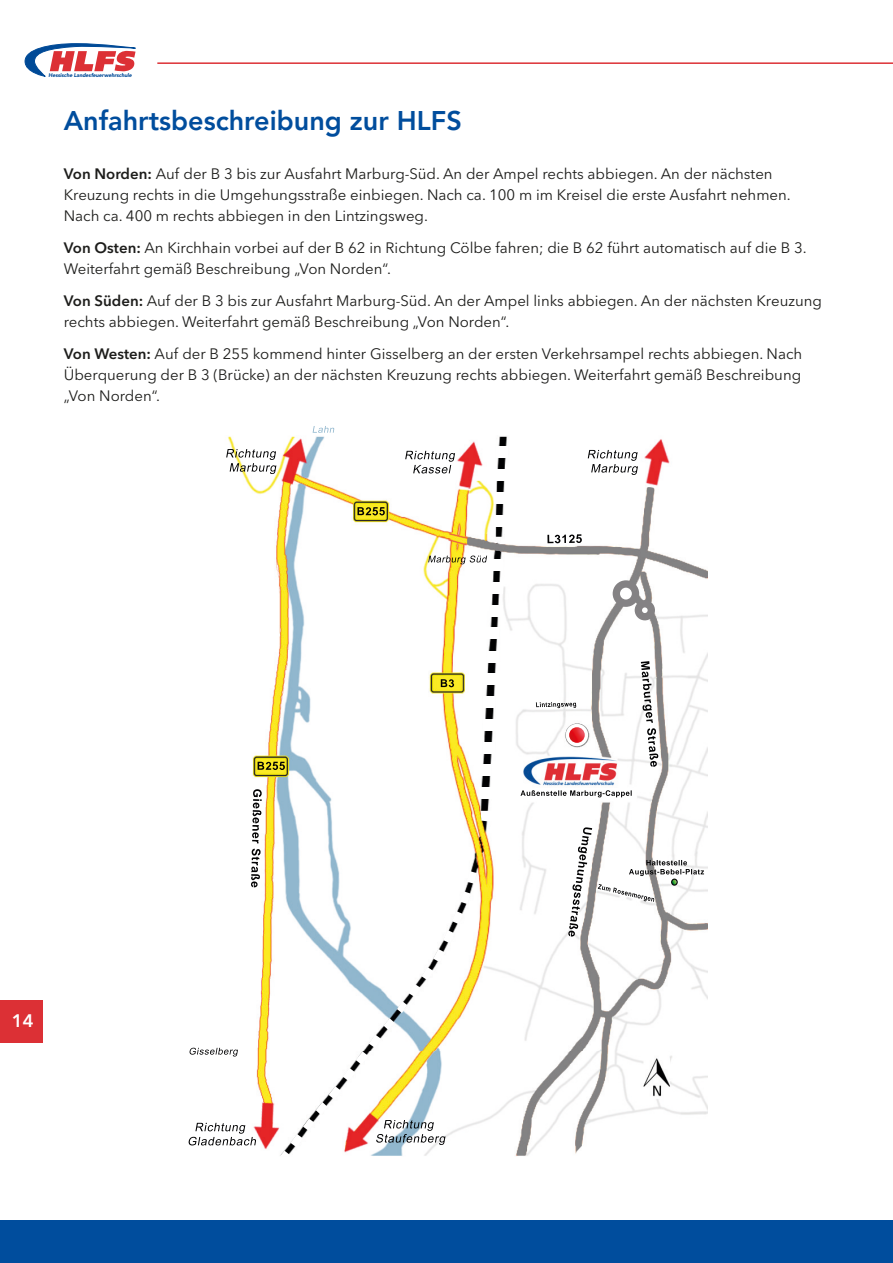
<style>
.page{position:relative;width:893px;height:1263px;background:#fff}
.page>*{position:absolute;margin:0;border:0;box-sizing:border-box;transform-origin:0 0}
.t1{font:800 27px "Avenir LT Pro";color:#004d9d}
.t2{font:600 18px "Avenir Next LT Pro";color:#fff}
.t3{font:15px/21px "Avenir Next LT Pro";color:#1d1d1b}
.t4{font:italic 900 5.4px "Avenir";letter-spacing:-.015em;color:#004a97}
.s1{font-weight:600}
</style>
<div class="page">
<hr style="left:157px;top:62px;width:736px;height:2px;background:#dc3035">
<svg style="left:25px;top:44px;width:111px;height:33px"></svg>
<img style="left:188px;top:428px;width:519px;height:728px">
<img style="left:448px;top:533px;width:19px;height:12px">
<svg style="left:496px;top:447px;width:12px;height:11px"></svg>
<svg style="left:494px;top:469px;width:12px;height:11px"></svg>
<svg style="left:495px;top:492px;width:12px;height:11px"></svg>
<svg style="left:494px;top:515px;width:12px;height:11px"></svg>
<svg style="left:490px;top:560px;width:12px;height:11px"></svg>
<svg style="left:491px;top:583px;width:12px;height:11px"></svg>
<svg style="left:490px;top:605px;width:12px;height:11px"></svg>
<svg style="left:486px;top:628px;width:12px;height:11px"></svg>
<svg style="left:487px;top:651px;width:12px;height:11px"></svg>
<svg style="left:486px;top:674px;width:12px;height:11px"></svg>
<svg style="left:483px;top:696px;width:12px;height:11px"></svg>
<svg style="left:484px;top:719px;width:11px;height:11px"></svg>
<svg style="left:483px;top:742px;width:12px;height:11px"></svg>
<svg style="left:479px;top:764px;width:12px;height:11px"></svg>
<svg style="left:480px;top:788px;width:11px;height:11px"></svg>
<svg style="left:480px;top:811px;width:12px;height:11px"></svg>
<svg style="left:467px;top:871px;width:10px;height:13px"></svg>
<svg style="left:460px;top:891px;width:11px;height:13px"></svg>
<svg style="left:452px;top:911px;width:11px;height:13px"></svg>
<svg style="left:443px;top:930px;width:11px;height:13px"></svg>
<svg style="left:383px;top:949px;width:62px;height:81px"></svg>
<img style="left:369px;top:1034px;width:12px;height:14px">
<img style="left:356px;top:1051px;width:12px;height:14px">
<svg style="left:280px;top:1068px;width:75px;height:88px"></svg>
<img style="left:226px;top:449px;width:50px;height:11px">
<img style="left:405px;top:451px;width:50px;height:11px">
<img style="left:428px;top:555px;width:59px;height:9px">
<img style="left:313px;top:426px;width:21px;height:7px">
<img style="left:189px;top:1048px;width:49px;height:8px">
<img style="left:588px;top:450px;width:50px;height:11px">
<img style="left:195px;top:1123px;width:50px;height:11px">
<img style="left:384px;top:1120px;width:50px;height:11px">
<img style="left:566px;top:724px;width:22px;height:22px;border-radius:11px">
<img style="left:569px;top:727px;width:16px;height:16px;border-radius:8px">
<img style="left:613px;top:580px;width:26px;height:27px">
<svg style="left:620px;top:588px;width:12px;height:11px"></svg>
<img style="left:635px;top:600px;width:20px;height:20px;border-radius:10px">
<svg style="left:642px;top:607px;width:6px;height:6px"></svg>
<svg style="left:671px;top:878px;width:7px;height:8px"></svg>
<div style="left:0;top:1220px;width:893px;height:43px;background:#004d9d"></div>
<div style="left:0;top:1000px;width:43px;height:43px;background:#dc3035"></div>
<p class="t4" style="left:48px;top:72px;width:85px">Hessische Landesfeuerwehrschule</p>
<h1 class="t1" style="left:64px;top:105px;width:400px">Anfahrtsbeschreibung zur HLFS</h1>
<p class="t3" style="left:64px;top:164px;width:728px"><span class="s1">Von Norden:</span> Auf der B 3 bis zur Ausfahrt Marburg-Süd. An der Ampel rechts abbiegen. An der nächsten<br>Kreuzung rechts in die Umgehungsstraße einbiegen. Nach ca. 100 m im Kreisel die erste Ausfahrt nehmen.<br>Nach ca. 400 m rechts abbiegen in den Lintzingsweg.</p>
<p class="t3" style="left:64px;top:237px;width:744px"><span class="s1">Von Osten:</span> An Kirchhain vorbei auf der B 62 in Richtung Cölbe fahren; die B 62 führt automatisch auf die B 3.<br>Weiterfahrt gemäß Beschreibung „Von Norden“.</p>
<p class="t3" style="left:64px;top:290px;width:760px"><span class="s1">Von Süden:</span> Auf der B 3 bis zur Ausfahrt Marburg-Süd. An der Ampel links abbiegen. An der nächsten Kreuzung rechts abbiegen. Weiterfahrt gemäß Beschreibung „Von Norden“.</p>
<p class="t3" style="left:64px;top:343px;width:740px;text-align:justify"><span class="s1">Von Westen:</span> Auf der B 255 kommend hinter Gisselberg an der ersten Verkehrsampel rechts abbiegen. Nach Überquerung der B 3 (Brücke) an der nächsten Kreuzung rechts abbiegen. Weiterfahrt gemäß Beschreibung „Von Norden“.</p>
<p class="t2" style="left:12px;top:1010px;width:24px">14</p>
</div>
